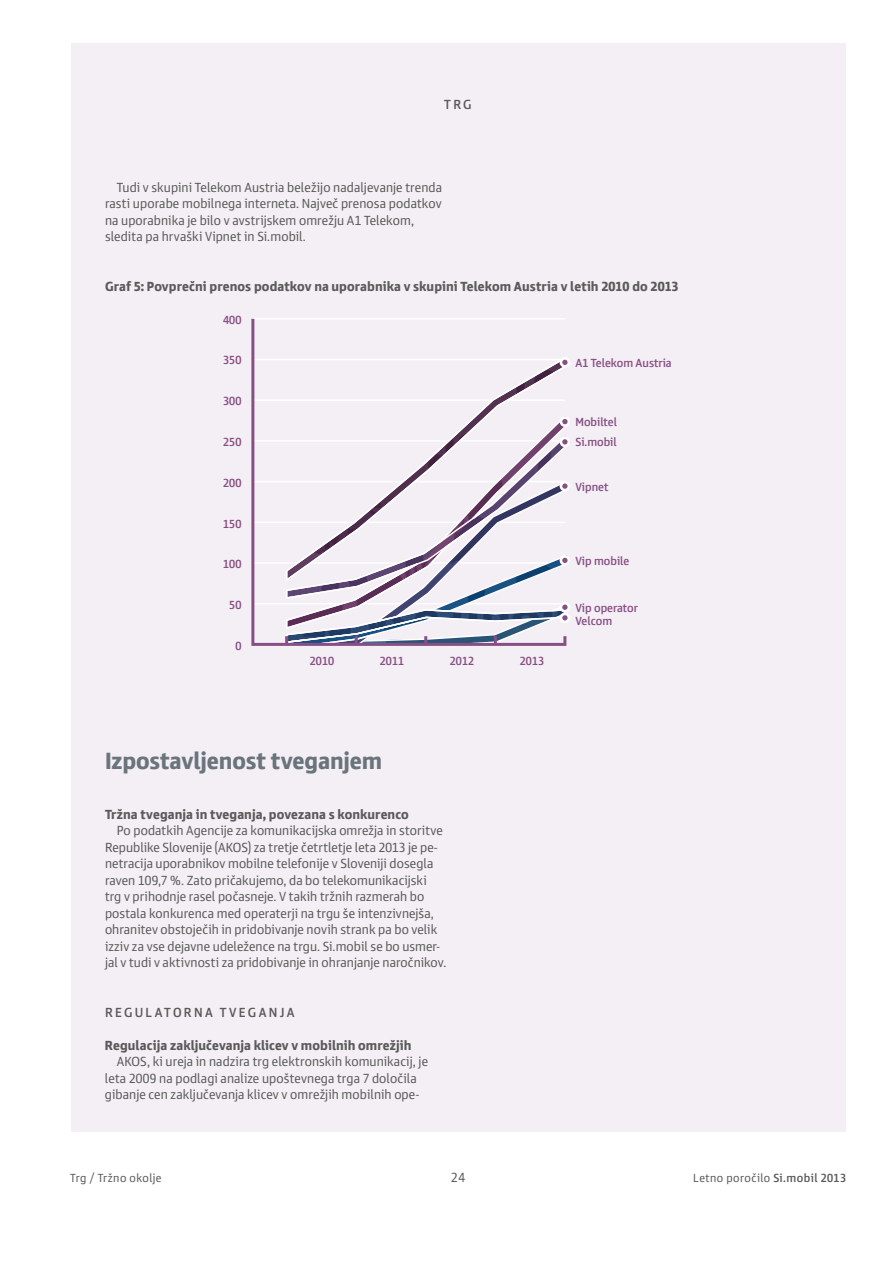
<style>
.page{position:relative;width:893px;height:1263px;background:#fff}
.page>*{position:absolute;margin:0;border:0;box-sizing:border-box;transform-origin:0 0}
.t1{font:700 24px "Simble";color:#6a747c}
.t2{font:13.5px/16.5px "Simble";letter-spacing:.005em;color:#5a5a5a}
.t3{font:700 13.5px "Simble";letter-spacing:.005em;color:#5a5a5a}
.t4{font:500 13.5px "Simble";letter-spacing:.17em;color:#5a5a5a}
.t5{font:500 12px/20.2px "Simble";color:#874f85}
.t6{font:12px "Simble";letter-spacing:.04em;color:#5a5a5a}
.s1{font-weight:500}
</style>
<div class="page">
<div style="left:71px;top:44px;width:774px;height:1088px;background:#f4eff4"></div>
<div style="left:560px;top:357px;width:10px;height:11px;background:#fff;border-radius:50%"></div>
<svg style="left:251px;top:318px;width:317px;height:328px"></svg>
<svg style="left:285px;top:417px;width:285px;height:229px"></svg>
<p class="t4" style="left:444px;top:94px;width:29px">TRG</p>
<p class="t2" style="left:105px;top:178px;width:339px;text-indent:12px">Tudi v skupini Telekom Austria beležijo nadaljevanje trenda rasti uporabe mobilnega interneta. Največ prenosa podatkov na uporabnika je bilo v avstrijskem omrežju A1 Telekom, sledita pa hrvaški Vipnet in Si.mobil.</p>
<p class="t3" style="left:105px;top:275px;width:575px">Graf 5: Povprečni prenos podatkov na uporabnika v skupini Telekom Austria v letih 2010 do 2013</p>
<p class="t5" style="left:223px;top:308px;width:20px">400</p>
<p class="t5" style="left:223px;top:349px;width:20px">350</p>
<p class="t5" style="left:223px;top:390px;width:20px">300</p>
<p class="t5" style="left:223px;top:431px;width:20px">250</p>
<p class="t5" style="left:575px;top:352px;width:98px">A1 Telekom Austria</p>
<p class="t5" style="left:575px;top:411px;width:43px">Mobiltel<br>Si.mobil</p>
<p class="t5" style="left:575px;top:475px;width:35px">Vipnet</p>
<p class="t5" style="left:223px;top:472px;width:20px">200</p>
<p class="t5" style="left:223px;top:512px;width:20px">150</p>
<p class="t5" style="left:223px;top:553px;width:20px">100</p>
<p class="t5" style="left:229px;top:594px;width:14px">50</p>
<p class="t5" style="left:235px;top:635px;width:8px">0</p>
<p class="t5" style="left:575px;top:550px;width:55px">Vip mobile</p>
<p class="t5" style="left:575px;top:600px;width:64px;line-height:13.6px">Vip operator<br>Velcom</p>
<p class="t5" style="left:310px;top:649px;width:26px">2010</p>
<p class="t5" style="left:380px;top:649px;width:26px">2011</p>
<p class="t5" style="left:450px;top:649px;width:26px">2012</p>
<p class="t5" style="left:520px;top:649px;width:26px">2013</p>
<h1 class="t1" style="left:105px;top:742px;width:279px">Izpostavljenost tveganjem</h1>
<p class="t3" style="left:105px;top:803px;width:305px">Tržna tveganja in tveganja, povezana s konkurenco</p>
<p class="t2" style="left:105px;top:821px;width:343px;text-indent:12px">Po podatkih Agencije za komunikacijska omrežja in storitve Republike Slovenije (AKOS) za tretje četrtletje leta 2013 je pe&shy;netracija uporabnikov mobilne telefonije v Sloveniji dosegla raven 109,7 %. Zato pričakujemo, da bo telekomunikacijski trg v prihodnje rasel počasneje. V takih tržnih razmerah bo postala konkurenca med operaterji na trgu še intenzivnejša, ohranitev obstoječih in pridobivanje novih strank pa bo velik izziv za vse dejavne udeležence na trgu. Si.mobil se bo usmer&shy;jal v tudi v aktivnosti za pridobivanje in ohranjanje naročnikov.</p>
<p class="t4" style="left:105px;top:1001px;width:191px">Regulat orna t veg anja</p>
<p class="t3" style="left:105px;top:1034px;width:308px">Regulacija zaključevanja klicev v mobilnih omrežjih</p>
<p class="t2" style="left:105px;top:1052px;width:325px;text-indent:12px">AKOS, ki ureja in nadzira trg elektronskih komunikacij, je leta 2009 na podlagi analize upoštevnega trga 7 določila gibanje cen zaključevanja klicev v omrežjih mobilnih ope-</p>
<p class="t6" style="left:70px;top:1168px;width:93px">Trg / Tržno okolje</p>
<p class="t2" style="left:451px;top:1168px;width:16px">24</p>
<p class="t6" style="left:693px;top:1168px;width:154px">Letno poročilo <span class="s1">Si.mobil 2013</span></p>
</div>
